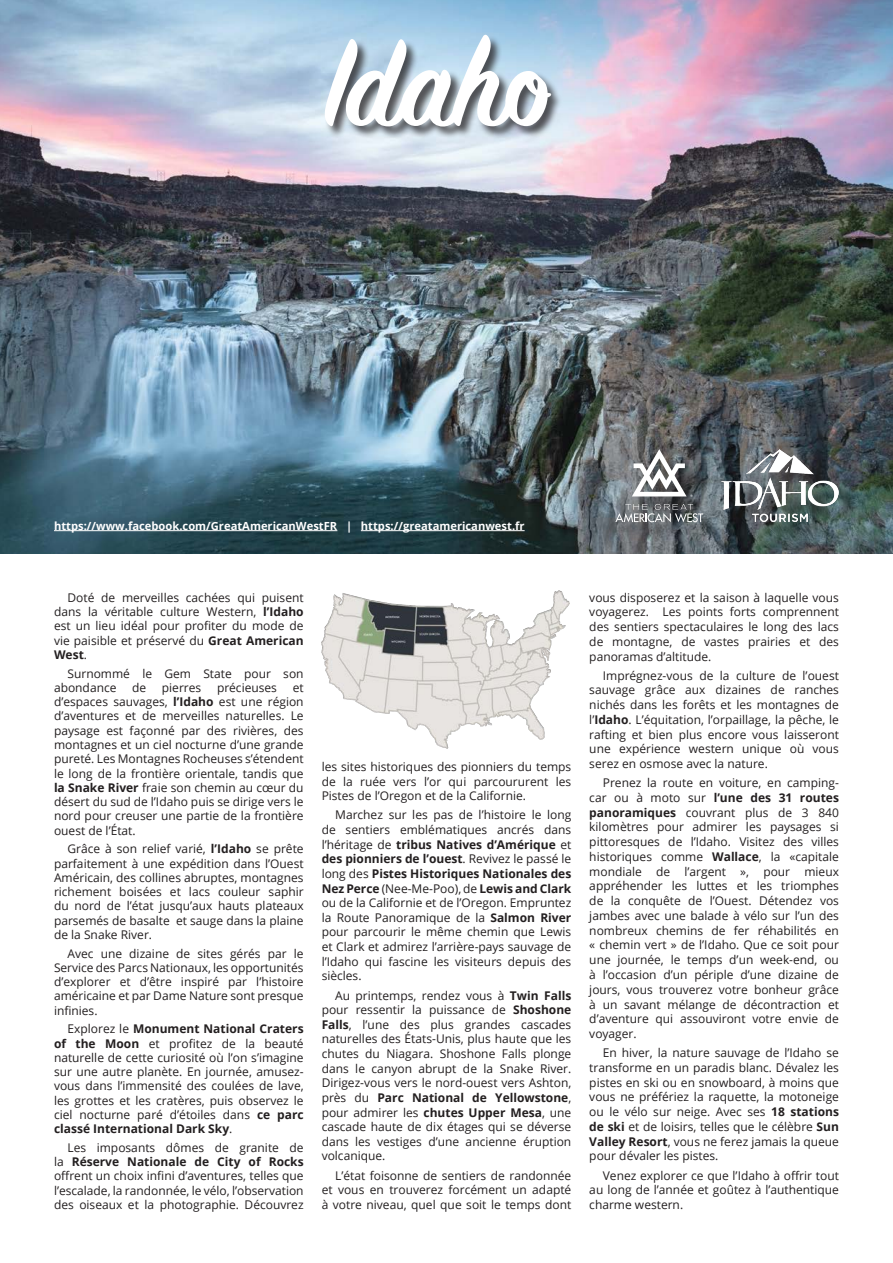
<style>
.page{position:relative;width:893px;height:1263px;background:#fff}
.page>*{position:absolute;margin:0;border:0;box-sizing:border-box;transform-origin:0 0}
.t1{font:italic 600 135.15px "Sign Painter House Script";color:#fff}
.t2{font:12px/14.7px "Open Sans";color:#231f20;text-align:justify}
.t3{font:700 11.25px "Open Sans";color:#fff}
.t4{font:300 6.15px "Myriad Pro";color:#fff}
.s1{font-weight:700}
</style>
<div class="page">
<img style="left:0;top:0;width:893px;height:553px">
<img style="left:321px;top:590px;width:249px;height:158px">
<div style="left:619px;top:453px;width:238px;height:87px;background:#231f20;opacity:.75"></div>
<svg style="left:632px;top:449px;width:55px;height:47px"></svg>
<svg style="left:615px;top:504px;width:88px;height:18px;background:#7c8083"></svg>
<img style="left:722px;top:450px;width:117px;height:72px">
<div style="left:325px;top:35px;width:238px;height:104px;background:#231f20;opacity:.75"></div>
<hr style="left:54px;top:530px;width:283px;height:1px;background:#fff">
<hr style="left:361px;top:530px;width:164px;height:1px;background:#fff">
<p class="t1" style="left:329px;top:2px;width:262px">Idaho</p>
<p class="t3" style="left:54px;top:518px;width:472px">https://www.facebook.com/GreatAmericanWestFR | https://greatamericanwest.fr</p>
<p class="t4" style="left:690px;top:493px;width:4px">®</p>
<p class="t2" style="left:54px;top:590px;width:251px;line-height:14.2px;text-indent:14px">Doté de merveilles cachées qui puisent dans la véritable culture Western, <span class="s1">l’Idaho </span>est un lieu idéal pour profiter du mode de vie paisible et préservé du <span class="s1">Great American West</span>.</p>
<p class="t2" style="left:54px;top:666px;width:251px;line-height:14.2px;text-indent:14px">Surnommé le Gem State pour son abondance</p>
<p class="t2" style="left:132px;top:680px;width:16px">de</p>
<p class="t2" style="left:162px;top:680px;width:41px">pierres</p>
<p class="t2" style="left:217px;top:680px;width:62px">précieuses</p>
<p class="t2" style="left:54px;top:680px;width:251px;line-height:14.2px;text-indent:239px">et d’espaces sauvages, <span class="s1">l’Idaho</span> est une région d’aventures et de merveilles naturelles. Le paysage est façonné par des rivières, des montagnes et un ciel nocturne d’une grande pureté. Les Montagnes Rocheuses s’étendent le long de la frontière orientale, tandis que <span class="s1">la Snake River</span> fraie son chemin au cœur du désert du sud de l’Idaho puis se dirige vers le nord pour creuser une partie de la frontière ouest de l’État.</p>
<p class="t2" style="left:54px;top:841px;width:251px;line-height:14.2px;text-indent:14px">Grâce à son relief varié, <span class="s1">l’Idaho</span> se prête parfaitement à une expédition dans l’Ouest Américain, des collines abruptes, montagnes richement boisées et lacs couleur saphir du nord de l’état jusqu’aux hauts plateaux parsemés de basalte et sauge dans la plaine de la Snake River.</p>
<p class="t2" style="left:54px;top:946px;width:251px;line-height:14.2px;text-indent:14px">Avec une dizaine de sites gérés par le Service des Parcs Nationaux, les opportunités d’explorer et d’être inspiré par l’histoire américaine et par Dame Nature sont presque infinies.</p>
<p class="t2" style="left:54px;top:1021px;width:251px;line-height:14.2px;text-indent:14px">Explorez le <span class="s1">Monument National Craters of the Moon</span> et profitez de la beauté naturelle de cette curiosité où l’on s’imagine sur une autre planète. En journée, amusez&shy;vous dans l’immensité des coulées de lave, les grottes et les cratères, puis observez le ciel nocturne paré d’étoiles dans <span class="s1">ce parc classé International Dark Sky</span>.</p>
<p class="t2" style="left:54px;top:1140px;width:251px;line-height:14.2px;text-indent:14px">Les imposants dômes de granite de la <span class="s1">Réserve Nationale de City of Rocks </span>offrent un choix infini d’aventures, telles que l’escalade, la randonnée, le vélo, l’observation des oiseaux et la photographie. Découvrez</p>
<p class="t2" style="left:322px;top:759px;width:251px">les sites historiques des pionniers du temps de la ruée vers l’or qui parcoururent les Pistes de l’Oregon et de la Californie.</p>
<p class="t2" style="left:322px;top:807px;width:251px;text-indent:14px">Marchez sur les pas de l’histoire le long de sentiers emblématiques ancrés dans l’héritage de <span class="s1">tribus Natives d’Amérique</span> et <span class="s1">des pionniers de l’ouest</span>. Revivez le passé le long des <span class="s1">Pistes Historiques Nationales des Nez Perce</span> (Nee-Me-Poo), de <span class="s1">Lewis and Clark </span>ou de la Californie et de l’Oregon. Empruntez la Route Panoramique de la <span class="s1">Salmon River </span>pour parcourir le même chemin que Lewis et Clark et admirez l’arrière-pays sauvage de l’Idaho qui fascine les visiteurs depuis des siècles.</p>
<p class="t2" style="left:322px;top:987px;width:251px;text-indent:14px">Au printemps, rendez vous à <span class="s1">Twin Falls </span>pour ressentir la puissance de <span class="s1">Shoshone Falls</span>, l’une des plus grandes cascades naturelles des États-Unis, plus haute que les chutes du Niagara. Shoshone Falls plonge dans le canyon abrupt de la Snake River.<br>Dirigez-vous vers le nord-ouest vers Ashton, près du <span class="s1">Parc National de Yellowstone</span>, pour admirer les <span class="s1">chutes Upper Mesa</span>, une cascade haute de dix étages qui se déverse dans les vestiges d’une ancienne éruption volcanique.</p>
<p class="t2" style="left:322px;top:1167px;width:251px;text-indent:14px">L’état foisonne de sentiers de randonnée et vous en trouverez forcément un adapté à votre niveau, quel que soit le temps dont</p>
<p class="t2" style="left:589px;top:590px;width:251px">vous disposerez et la saison à laquelle vous voyagerez. Les points forts comprennent des sentiers spectaculaires le long des lacs de montagne, de vastes prairies et des panoramas d’altitude.</p>
<p class="t2" style="left:589px;top:668px;width:251px;text-indent:14px">Imprégnez-vous de la culture de l’ouest sauvage grâce aux dizaines de ranches nichés dans les forêts et les montagnes de l’<span class="s1">Idaho</span>. L’équitation, l’orpaillage, la pêche, le rafting et bien plus encore vous laisseront une expérience western unique où vous serez en osmose avec la nature.</p>
<p class="t2" style="left:589px;top:775px;width:251px;text-indent:14px">Prenez la route en voiture, en camping&shy;car ou à moto sur <span class="s1">l’une des 31 routes panoramiques</span> couvrant plus de 3 840 kilomètres pour admirer les paysages si pittoresques de l’Idaho. Visitez des villes historiques comme <span class="s1">Wallace</span>, la «capitale mondiale de l’argent », pour mieux appréhender les luttes et les triomphes de la conquête de l’Ouest. Détendez vos jambes avec une balade à vélo sur l’un des nombreux chemins de fer réhabilités en « chemin vert » de l’Idaho. Que ce soit pour une journée, le temps d’un week-end, ou à l’occasion d’un périple d’une dizaine de jours, vous trouverez votre bonheur grâce à un savant mélange de décontraction et d’aventure qui assouviront votre envie de voyager.</p>
<p class="t2" style="left:589px;top:1045px;width:251px;text-indent:14px">En hiver, la nature sauvage de l’Idaho se transforme en un paradis blanc. Dévalez les pistes en ski ou en snowboard, à moins que vous ne préfériez la raquette, la motoneige ou le vélo sur neige. Avec ses <span class="s1">18 stations de ski</span> et de loisirs, telles que le célèbre <span class="s1">Sun Valley Resort</span>, vous ne ferez jamais la queue pour dévaler les pistes.</p>
<p class="t2" style="left:589px;top:1167px;width:251px;text-indent:14px">Venez explorer ce que l’Idaho à offrir tout au long de l’année et goûtez à l’authentique charme western.</p>
</div>
